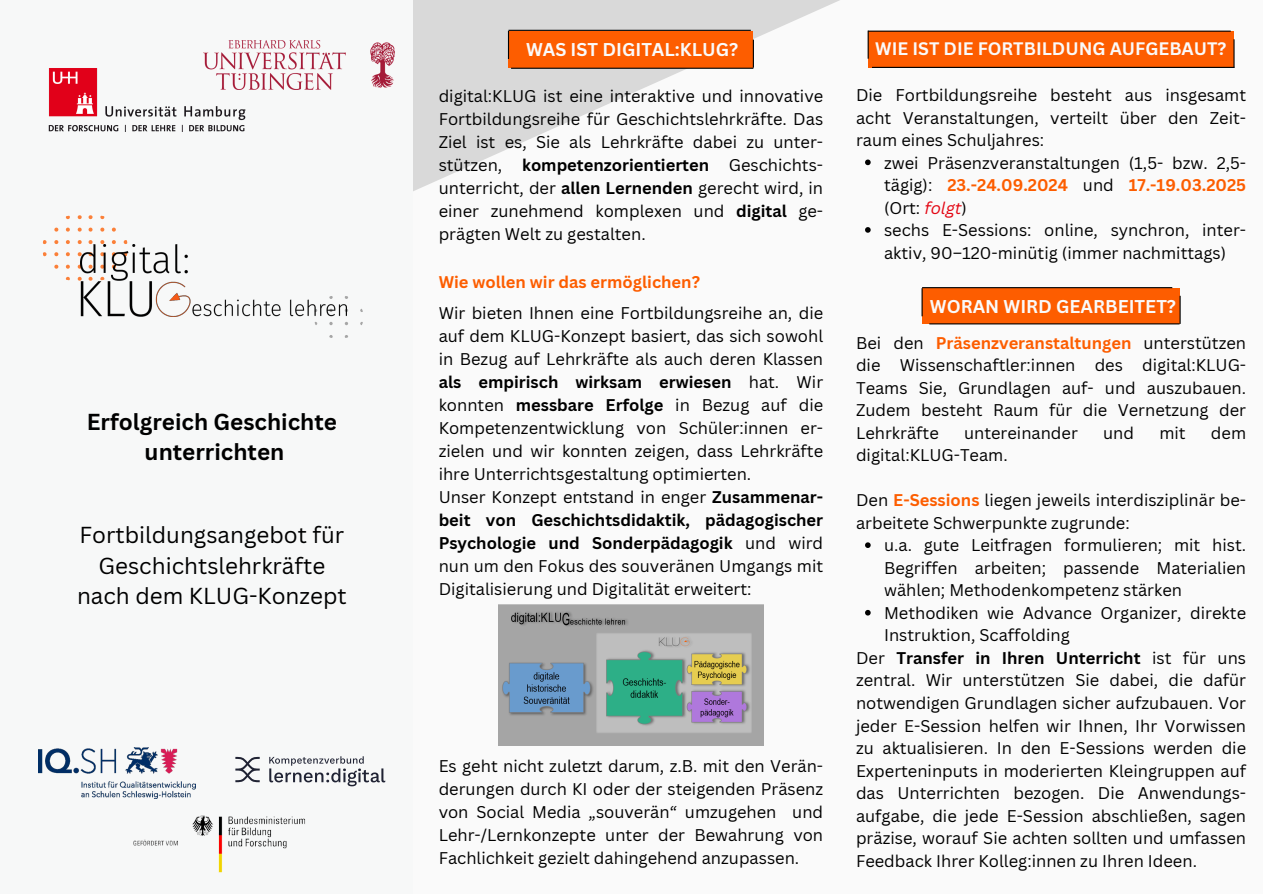
<style>
.page{position:relative;width:1263px;height:894px;background:#fff}
.page>*{position:absolute;margin:0;border:0;box-sizing:border-box;transform-origin:0 0}
.t1{font:22.5px/30.3px "Canva Sans";color:#000;text-align:center}
.t2{font:700 22.5px/30.3px "Canva Sans";color:#000;text-align:center}
.t3{font:700 18px "Canva Sans";color:#fafafa}
.t4{font:700 17.55px "Canva Sans";color:#fafafa}
.t5{font:16.5px/22.5px "Canva Sans";color:#000;text-align:justify}
.t6{font:700 16.5px "Canva Sans";color:#fd5d00}
.s1{font-weight:700;color:#fd5d00}
.s2{font-style:italic;color:#e30613}
.s3{font-weight:700}
</style>
<div class="page">
<div style="left:0;top:0;width:1263px;height:893px;background:#fafafa"></div>
<svg style="left:413px;top:0;width:427px;height:191px"></svg>
<img style="left:204px;top:40px;width:191px;height:50px">
<svg style="left:235px;top:756px;width:25px;height:26px"></svg>
<svg style="left:269px;top:756px;width:116px;height:30px"></svg>
<img style="left:133px;top:815px;width:173px;height:58px">
<img style="left:48px;top:62px;width:203px;height:70px">
<svg style="left:314px;top:296px;width:49px;height:42px"></svg>
<svg style="left:89px;top:215px;width:4px;height:4px"></svg>
<svg style="left:89px;top:227px;width:4px;height:4px"></svg>
<svg style="left:89px;top:240px;width:4px;height:4px"></svg>
<svg style="left:100px;top:215px;width:4px;height:4px"></svg>
<svg style="left:100px;top:227px;width:4px;height:4px"></svg>
<svg style="left:100px;top:240px;width:4px;height:4px"></svg>
<svg style="left:112px;top:227px;width:4px;height:4px"></svg>
<svg style="left:112px;top:240px;width:4px;height:4px"></svg>
<svg style="left:124px;top:240px;width:4px;height:4px"></svg>
<svg style="left:43px;top:240px;width:4px;height:4px"></svg>
<svg style="left:43px;top:252px;width:4px;height:4px"></svg>
<svg style="left:54px;top:227px;width:4px;height:4px"></svg>
<svg style="left:54px;top:240px;width:4px;height:4px"></svg>
<svg style="left:54px;top:252px;width:4px;height:4px"></svg>
<svg style="left:54px;top:264px;width:4px;height:4px"></svg>
<svg style="left:66px;top:215px;width:4px;height:4px"></svg>
<svg style="left:66px;top:227px;width:4px;height:4px"></svg>
<svg style="left:66px;top:240px;width:4px;height:4px"></svg>
<svg style="left:66px;top:252px;width:4px;height:4px"></svg>
<svg style="left:66px;top:264px;width:4px;height:4px"></svg>
<svg style="left:66px;top:277px;width:4px;height:3px"></svg>
<svg style="left:78px;top:215px;width:4px;height:4px"></svg>
<svg style="left:78px;top:227px;width:4px;height:4px"></svg>
<svg style="left:78px;top:240px;width:4px;height:4px"></svg>
<img style="left:80px;top:244px;width:267px;height:72px">
<div style="left:508px;top:31px;width:245px;height:37px;background:#fd5d00"></div>
<hr style="left:508px;top:30px;width:243px;height:1px;background:#000">
<svg style="left:508px;top:31px;width:1px;height:28px"></svg>
<hr style="left:511px;top:68px;width:242px;height:1px;background:#000">
<svg style="left:753px;top:40px;width:1px;height:28px"></svg>
<img style="left:498px;top:604px;width:266px;height:141px">
<div style="left:868px;top:32px;width:365px;height:36px;background:#fd5d00"></div>
<hr style="left:868px;top:31px;width:363px;height:1px;background:#000">
<svg style="left:868px;top:31px;width:1px;height:28px"></svg>
<hr style="left:872px;top:67px;width:362px;height:1px;background:#000">
<svg style="left:1233px;top:39px;width:1px;height:28px"></svg>
<svg style="left:865px;top:159px;width:6px;height:6px"></svg>
<svg style="left:865px;top:227px;width:6px;height:6px"></svg>
<svg style="left:865px;top:542px;width:6px;height:6px"></svg>
<svg style="left:865px;top:609px;width:6px;height:6px"></svg>
<div style="left:922px;top:288px;width:257px;height:35px;background:#fd5d00"></div>
<hr style="left:922px;top:287px;width:250px;height:1px;background:#000">
<hr style="left:921px;top:288px;width:2px;height:28px;background:#000">
<hr style="left:929px;top:323px;width:250px;height:1px;background:#000">
<hr style="left:1179px;top:296px;width:2px;height:28px;background:#000">
<img style="left:39px;top:747px;width:156px;height:51px">
<p class="t2" style="left:87px;top:405px;width:252px">Erfolgreich Geschichte unterrichten</p>
<p class="t1" style="left:77px;top:519px;width:271px">Fortbildungsangebot für<br>Geschichtslehrkräfte nach dem KLUG-Konzept</p>
<p class="t3" style="left:526px;top:37px;width:214px">WAS IST DIGITAL:KLUG?</p>
<p class="t4" style="left:875px;top:36px;width:353px">WIE IST DIE FORTBILDUNG AUFGEBAUT?</p>
<h4 class="t5" style="left:856px;top:83px;width:392px">Die Fortbildungsreihe besteht aus insgesamt acht Veranstaltungen, verteilt über den Zeit&shy;raum eines Schuljahres:</h4>
<p class="t5" style="left:884px;top:151px;width:364px">zwei Präsenzveranstaltungen (1,5- bzw. 2,5- tägig): <span class="s1">23.-24.09.2024</span> und <span class="s1">17.-19.03.2025 </span>(Ort: <span class="s2">folgt</span>)</p>
<p class="t5" style="left:884px;top:218px;width:364px">sechs E-Sessions: online, synchron, inter&shy;aktiv, 90–120-minütig (immer nachmittags)</p>
<p class="t5" style="left:439px;top:84px;width:386px;line-height:23px">digital:KLUG ist eine interaktive und innovative Fortbildungsreihe für Geschichtslehrkräfte. Das Ziel ist es, Sie als Lehrkräfte dabei zu unter&shy;stützen, <span class="s3">kompetenzorientierten</span> Geschichts&shy;unterricht, der <span class="s3">allen Lernenden</span> gerecht wird, in einer zunehmend komplexen und <span class="s3">digital</span> ge&shy;prägten Welt zu gestalten.</p>
<h1 class="t6" style="left:439px;top:270px;width:263px">Wie wollen wir das ermöglichen?</h1>
<h2 class="t5" style="left:439px;top:301px;width:386px;line-height:23px">Wir bieten Ihnen eine Fortbildungsreihe an, die auf dem KLUG-Konzept basiert, das sich sowohl in Bezug auf Lehrkräfte als auch deren Klassen <span class="s3">als empirisch wirksam erwiesen</span> hat. Wir konnten <span class="s3">messbare Erfolge</span> in Bezug auf die Kompetenzentwicklung von Schüler:innen er&shy;zielen und wir konnten zeigen, dass Lehrkräfte ihre Unterrichtsgestaltung optimierten.</h2>
<p class="t5" style="left:439px;top:485px;width:386px;line-height:23px">Unser Konzept entstand in enger <span class="s3">Zusammenar&shy;beit von Geschichtsdidaktik, pädagogischer Psychologie und Sonderpädagogik</span> und wird nun um den Fokus des souveränen Umgangs mit Digitalisierung und Digitalität erweitert:</p>
<p class="t3" style="left:930px;top:293px;width:248px">WORAN WIRD GEARBEITET?</p>
<p class="t5" style="left:856px;top:331px;width:392px">Bei den <span class="s1">Präsenzveranstaltungen</span> unterstützen die Wissenschaftler:innen des digital:KLUG-Teams Sie, Grundlagen auf- und auszubauen.<br>Zudem besteht Raum für die Vernetzung der Lehrkräfte</p>
<p class="t5" style="left:964px;top:421px;width:115px">untereinander</p>
<p class="t5" style="left:1103px;top:421px;width:32px">und</p>
<p class="t5" style="left:1159px;top:421px;width:28px">mit</p>
<p class="t5" style="left:1211px;top:421px;width:37px">dem</p>
<p class="t5" style="left:856px;top:443px;width:153px">digital:KLUG-Team.</p>
<p class="t5" style="left:856px;top:488px;width:392px">Den <span class="s1">E-Sessions</span> liegen jeweils interdisziplinär be&shy;arbeitete Schwerpunkte zugrunde:</p>
<h3 class="t5" style="left:884px;top:533px;width:364px">u.a. gute Leitfragen formulieren; mit hist.<br>Begriffen arbeiten; passende Materialien wählen; Methodenkompetenz stärken</h3>
<p class="t5" style="left:884px;top:601px;width:364px">Methodiken wie Advance Organizer, direkte<br>Instruktion, Scaffolding</p>
<p class="t5" style="left:856px;top:646px;width:392px">Der <span class="s3">Transfer in Ihren Unterricht</span> ist für uns zentral. Wir unterstützen Sie dabei, die dafür notwendigen Grundlagen sicher aufzubauen. Vor jeder E-Session helfen wir Ihnen, Ihr Vorwissen zu aktualisieren. In den E-Sessions werden die Experteninputs in moderierten Kleingruppen auf das Unterrichten bezogen. Die Anwendungs&shy;aufgabe, die jede E-Session abschließen, sagen präzise, worauf Sie achten sollten und umfassen Feedback Ihrer Kolleg:innen zu Ihren Ideen.</p>
<p class="t5" style="left:439px;top:754px;width:386px;line-height:23px">Es geht nicht zuletzt darum, z.B. mit den Verän&shy;derungen durch KI oder der steigenden Präsenz von Social Media „souverän“ umzugehen und Lehr-/Lernkonzepte unter der Bewahrung von Fachlichkeit gezielt dahingehend anzupassen.</p>
</div>
